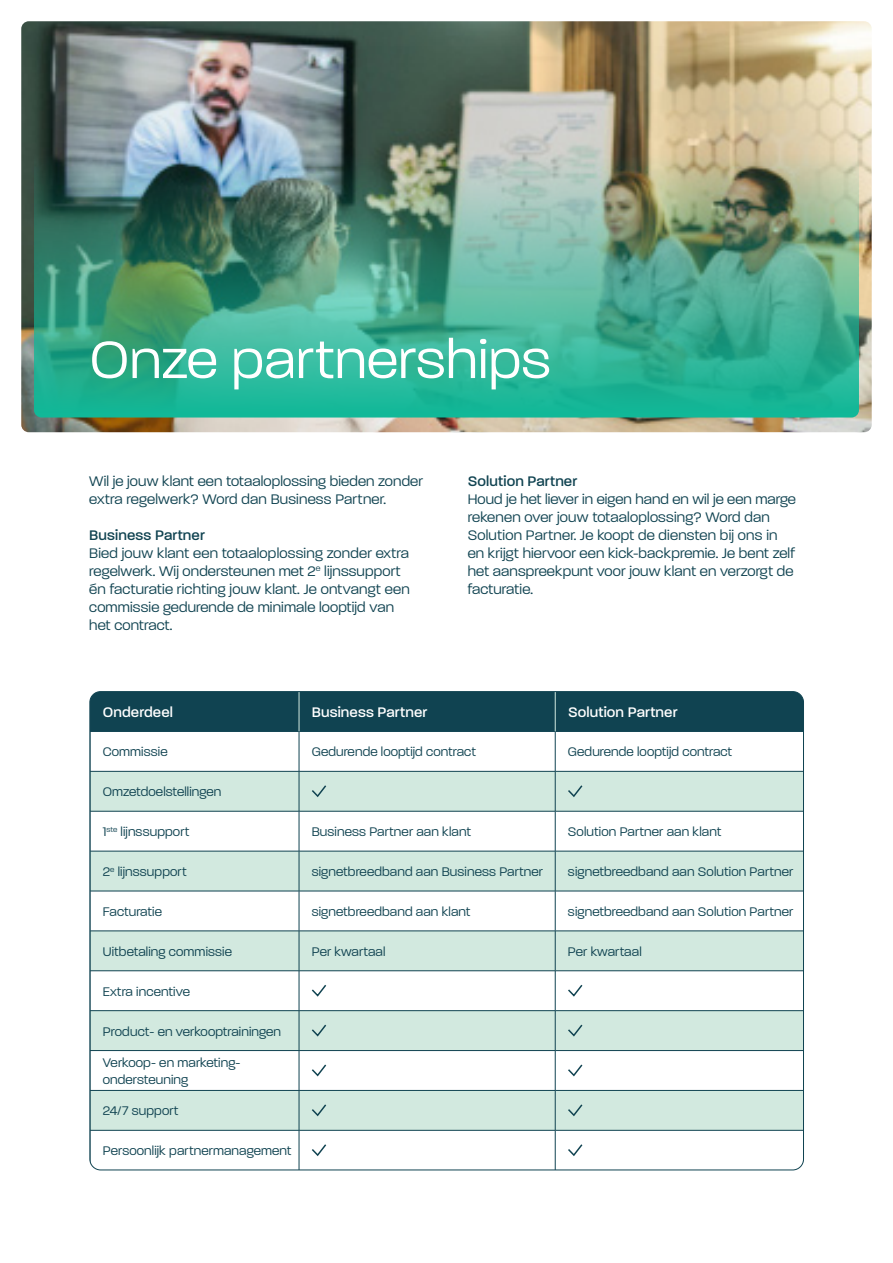
<style>
.page{position:relative;width:893px;height:1263px;background:#fff}
.page>*{position:absolute;margin:0;border:0;box-sizing:border-box;transform-origin:0 0}
.Body_-_SB_Blue_10_11{font:300 57px "Paralucent";letter-spacing:.01em;color:#fff}
.Body_-_SB_Blue_10_11-2{font:300 15px/18px "Paralucent";letter-spacing:.01em;color:#104351}
.t1{font:500 15px "Paralucent";letter-spacing:.01em;color:#fff}
.Tussenkopje_-_SB_Blue_10_11{font:500 15px "Paralucent";letter-spacing:.01em;color:#104351}
.t2{font:300 13.5px/16.5px "Paralucent";letter-spacing:.01em;color:#104351}
</style>
<div class="page">
<div style="left:91px;top:691px;width:711px;height:40px;background:#104351"></div>
<svg style="left:92px;top:772px;width:710px;height:358px;fill:#d2e9df"></svg>
<hr style="left:90px;top:691px;width:1px;height:40px;background:#104351">
<hr style="left:803px;top:691px;width:1px;height:40px;background:#104351">
<hr style="left:90px;top:731px;width:209px;height:1px;background:#104351">
<hr style="left:299px;top:731px;width:256px;height:1px;background:#104351">
<hr style="left:299px;top:732px;width:1px;height:39px;background:#104351">
<hr style="left:555px;top:731px;width:248px;height:1px;background:#104351">
<hr style="left:555px;top:732px;width:1px;height:39px;background:#104351">
<hr style="left:90px;top:771px;width:209px;height:1px;background:#104351">
<hr style="left:299px;top:771px;width:256px;height:1px;background:#104351">
<hr style="left:299px;top:771px;width:1px;height:40px;background:#104351">
<hr style="left:555px;top:771px;width:248px;height:1px;background:#104351">
<hr style="left:555px;top:771px;width:1px;height:40px;background:#104351">
<hr style="left:90px;top:811px;width:209px;height:1px;background:#104351">
<hr style="left:299px;top:811px;width:256px;height:1px;background:#104351">
<hr style="left:299px;top:811px;width:1px;height:40px;background:#104351">
<hr style="left:555px;top:811px;width:248px;height:1px;background:#104351">
<hr style="left:555px;top:811px;width:1px;height:40px;background:#104351">
<hr style="left:90px;top:851px;width:209px;height:1px;background:#104351">
<hr style="left:299px;top:851px;width:256px;height:1px;background:#104351">
<hr style="left:299px;top:851px;width:1px;height:40px;background:#104351">
<hr style="left:555px;top:851px;width:248px;height:1px;background:#104351">
<hr style="left:555px;top:851px;width:1px;height:40px;background:#104351">
<hr style="left:90px;top:891px;width:209px;height:1px;background:#104351">
<hr style="left:299px;top:891px;width:256px;height:1px;background:#104351">
<hr style="left:299px;top:891px;width:1px;height:40px;background:#104351">
<hr style="left:555px;top:891px;width:248px;height:1px;background:#104351">
<hr style="left:555px;top:891px;width:1px;height:40px;background:#104351">
<hr style="left:90px;top:931px;width:209px;height:1px;background:#104351">
<hr style="left:299px;top:931px;width:256px;height:1px;background:#104351">
<hr style="left:299px;top:931px;width:1px;height:39px;background:#104351">
<hr style="left:555px;top:931px;width:248px;height:1px;background:#104351">
<hr style="left:555px;top:931px;width:1px;height:39px;background:#104351">
<hr style="left:90px;top:970px;width:209px;height:1px;background:#104351">
<hr style="left:299px;top:970px;width:256px;height:1px;background:#104351">
<hr style="left:299px;top:971px;width:1px;height:39px;background:#104351">
<hr style="left:555px;top:970px;width:248px;height:1px;background:#104351">
<hr style="left:555px;top:971px;width:1px;height:39px;background:#104351">
<hr style="left:90px;top:1010px;width:209px;height:1px;background:#104351">
<hr style="left:299px;top:1010px;width:256px;height:1px;background:#104351">
<hr style="left:299px;top:1011px;width:1px;height:39px;background:#104351">
<hr style="left:555px;top:1010px;width:248px;height:1px;background:#104351">
<hr style="left:555px;top:1011px;width:1px;height:39px;background:#104351">
<hr style="left:90px;top:1050px;width:209px;height:1px;background:#104351">
<hr style="left:299px;top:1050px;width:256px;height:1px;background:#104351">
<hr style="left:299px;top:1051px;width:1px;height:39px;background:#104351">
<hr style="left:555px;top:1050px;width:248px;height:1px;background:#104351">
<hr style="left:555px;top:1051px;width:1px;height:39px;background:#104351">
<hr style="left:90px;top:1090px;width:209px;height:1px;background:#104351">
<hr style="left:299px;top:1090px;width:256px;height:1px;background:#104351">
<hr style="left:299px;top:1090px;width:1px;height:40px;background:#104351">
<hr style="left:555px;top:1090px;width:248px;height:1px;background:#104351">
<hr style="left:555px;top:1090px;width:1px;height:40px;background:#104351">
<hr style="left:90px;top:1130px;width:209px;height:1px;background:#104351">
<hr style="left:90px;top:1130px;width:1px;height:40px;background:#104351">
<hr style="left:299px;top:1130px;width:256px;height:1px;background:#104351">
<hr style="left:299px;top:1130px;width:1px;height:40px;background:#104351">
<hr style="left:555px;top:1130px;width:248px;height:1px;background:#104351">
<hr style="left:555px;top:1130px;width:1px;height:40px;background:#104351">
<hr style="left:803px;top:1130px;width:1px;height:40px;background:#104351">
<hr style="left:299px;top:691px;width:1px;height:40px;background:#d2e9df">
<hr style="left:555px;top:691px;width:1px;height:40px;background:#d2e9df">
<svg style="left:310px;top:784px;width:18px;height:14px"></svg>
<svg style="left:566px;top:784px;width:18px;height:14px"></svg>
<svg style="left:310px;top:983px;width:18px;height:15px"></svg>
<svg style="left:566px;top:983px;width:18px;height:15px"></svg>
<svg style="left:310px;top:1023px;width:18px;height:15px"></svg>
<svg style="left:566px;top:1023px;width:18px;height:15px"></svg>
<svg style="left:310px;top:1063px;width:18px;height:14px"></svg>
<svg style="left:566px;top:1063px;width:18px;height:14px"></svg>
<svg style="left:310px;top:1103px;width:18px;height:14px"></svg>
<svg style="left:566px;top:1103px;width:18px;height:14px"></svg>
<svg style="left:312px;top:1144px;width:15px;height:13px"></svg>
<svg style="left:568px;top:1144px;width:15px;height:12px"></svg>
<img style="left:21px;top:21px;width:851px;height:411px">
<img style="left:34px;top:46px;width:825px;height:371px;border-radius:8px">
<p class="Body_-_SB_Blue_10_11" style="left:90px;top:326px;width:462px">Onze partnerships</p>
<p class="Body_-_SB_Blue_10_11-2" style="left:89px;top:472px;width:335px">Wil je jouw klant een totaaloplossing bieden zonder extra regelwerk? Word dan Business Partner.</p>
<p class="Tussenkopje_-_SB_Blue_10_11" style="left:89px;top:526px;width:117px">Business Partner</p>
<p class="Body_-_SB_Blue_10_11-2" style="left:89px;top:544px;width:322px">Bied jouw klant een totaaloplossing zonder extra regelwerk. Wij ondersteunen met 2<sup>e</sup> lijnssupport én facturatie richting jouw klant. Je ontvangt een commissie gedurende de minimale looptijd van</p>
<p class="Body_-_SB_Blue_10_11-2" style="left:89px;top:616px;width:85px">het contract.</p>
<p class="Tussenkopje_-_SB_Blue_10_11" style="left:468px;top:472px;width:111px">Solution Partner</p>
<p class="Body_-_SB_Blue_10_11-2" style="left:468px;top:490px;width:330px">Houd je het liever in eigen hand en wil je een marge rekenen over jouw totaaloplossing? Word dan<br>Solution Partner. Je koopt de diensten bij ons in</p>
<p class="Body_-_SB_Blue_10_11-2" style="left:468px;top:544px;width:329px;text-align:justify">en krijgt hiervoor een kick-backpremie. Je bent zelf het aanspreekpunt voor jouw klant en verzorgt de facturatie.</p>
<p class="t1" style="left:103px;top:703px;width:72px">Onderdeel</p>
<p class="t1" style="left:312px;top:703px;width:117px">Business Partner</p>
<p class="t1" style="left:568px;top:703px;width:111px">Solution Partner</p>
<p class="t2" style="left:103px;top:744px;width:66px">Commissie</p>
<p class="t2" style="left:312px;top:744px;width:166px">Gedurende looptijd contract</p>
<p class="t2" style="left:568px;top:744px;width:166px">Gedurende looptijd contract</p>
<p class="t2" style="left:103px;top:784px;width:120px">Omzetdoelstellingen</p>
<p class="t2" style="left:103px;top:823px;width:88px">1<sup>ste</sup> lijnssupport</p>
<p class="t2" style="left:312px;top:823px;width:161px">Business Partner aan klant</p>
<p class="t2" style="left:568px;top:823px;width:155px">Solution Partner aan klant</p>
<p class="t2" style="left:103px;top:863px;width:85px">2<sup>e</sup> lijnssupport</p>
<p class="t2" style="left:312px;top:863px;width:233px">signetbreedband aan Business Partner</p>
<p class="t2" style="left:568px;top:863px;width:227px">signetbreedband aan Solution Partner</p>
<p class="t2" style="left:103px;top:903px;width:61px">Facturatie</p>
<p class="t2" style="left:312px;top:903px;width:160px">signetbreedband aan klant</p>
<p class="t2" style="left:568px;top:903px;width:227px">signetbreedband aan Solution Partner</p>
<p class="t2" style="left:103px;top:943px;width:131px">Uitbetaling commissie</p>
<p class="t2" style="left:312px;top:943px;width:75px">Per kwartaal</p>
<p class="t2" style="left:568px;top:943px;width:75px">Per kwartaal</p>
<p class="t2" style="left:103px;top:983px;width:89px">Extra incentive</p>
<p class="t2" style="left:103px;top:1023px;width:180px">Product- en verkooptrainingen</p>
<p class="t2" style="left:103px;top:1055px;width:139px">Verkoop- en marketing&shy;ondersteuning</p>
<p class="t2" style="left:103px;top:1103px;width:77px">24/7 support</p>
<p class="t2" style="left:103px;top:1143px;width:190px">Persoonlijk partnermanagement</p>
</div>
